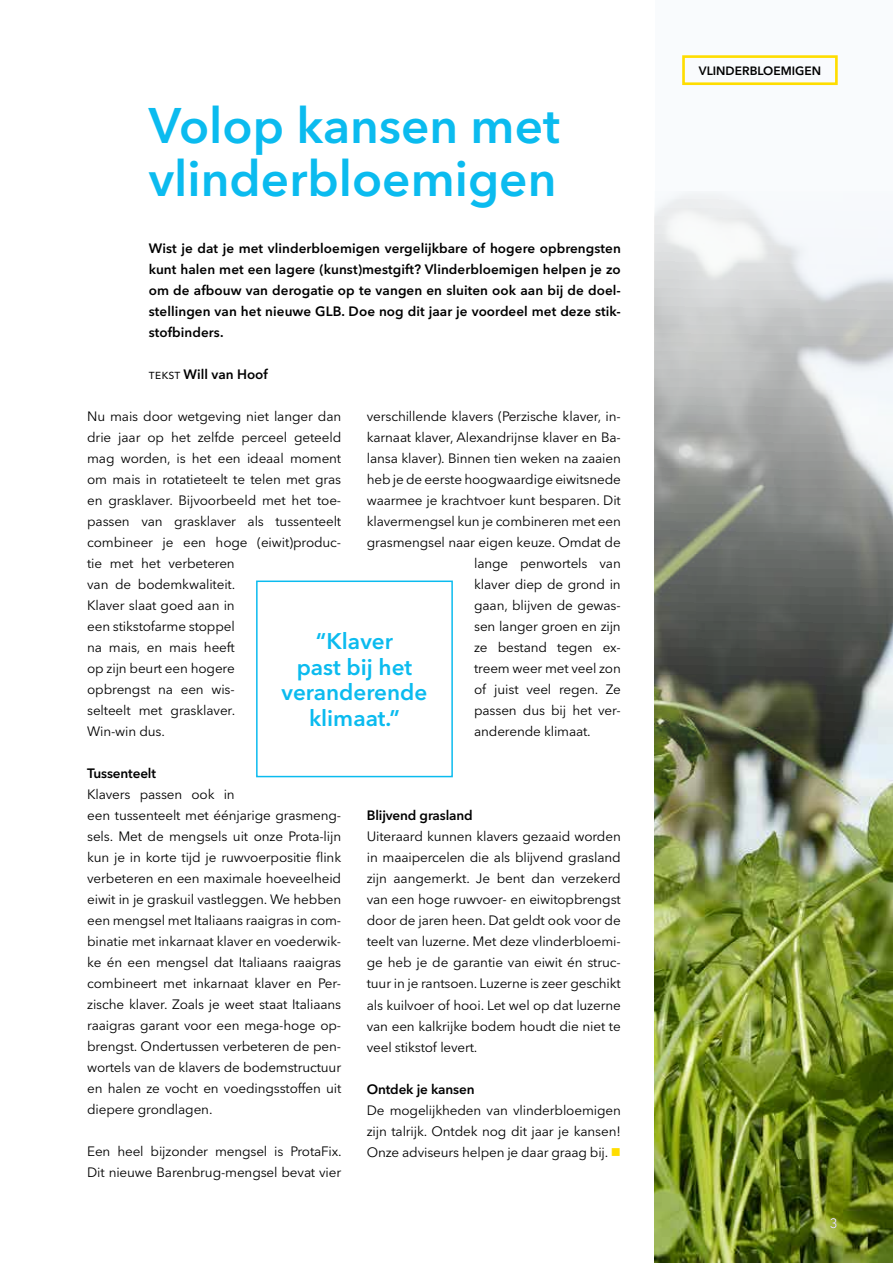
<style>
.page{position:relative;width:893px;height:1263px;background:#fff}
.page>*{position:absolute;margin:0;border:0;box-sizing:border-box;transform-origin:0 0}
.t1{font:600 49.5px/52.5px "Avenir Next W1 G";color:#0bbbef}
.t2{font:600 22.5px/25.5px "Avenir Next W1 G";color:#0bbbef;text-align:center}
.t3{font:13.5px/21px "Avenir Next W1 G";letter-spacing:-.01em;color:#000}
.t4{font:600 13.5px/21px "Avenir Next W1 G";color:#000;text-align:justify}
.t5{font:13.5px "Avenir Next W1 G";color:#fff}
.t6{font:600 12px "Avenir Next W1 G";color:#000}
.s1{font-weight:400}
.s2{color:#fd0}
</style>
<div class="page">
<div style="left:655px;top:0;width:238px;height:1263px;background:#f9fbfd"></div>
<img style="left:655px;top:199px;width:238px;height:1064px">
<div style="left:682px;top:55px;width:156px;height:30px;border:3px solid #fd0"></div>
<div style="left:256px;top:580px;width:197px;height:197px;border:2px solid #0bbbef"></div>
<h1 class="t1" style="left:149px;top:96px;width:413px">Volop kansen met vlinderbloemigen</h1>
<p class="t4" style="left:149px;top:237px;width:473px">Wist je dat je met vlinderbloemigen vergelijkbare of hogere opbrengsten kunt halen met een lagere (kunst)mestgift? Vlinderbloemigen helpen je zo om de afbouw van derogatie op te vangen en sluiten ook aan bij de doel&shy;stellingen van het nieuwe GLB. Doe nog dit jaar je voordeel met deze stik&shy;stofbinders.</p>
<p class="t4" style="left:149px;top:363px;width:121px"><span class="s1">tekst</span> Will van Hoof</p>
<p class="t3" style="left:87px;top:405px;width:256px">Nu mais door wetgeving niet langer dan drie jaar op het zelfde perceel geteeld mag worden, is het een ideaal moment om mais in rotatieteelt te telen met gras en grasklaver. Bijvoorbeeld met het toe&shy;passen van grasklaver als tussenteelt combineer je een hoge (eiwit)produc&shy;tie met het verbeteren<br>van de bodemkwaliteit.<br>Klaver slaat goed aan in<br>een stikstofarme stoppel<br>na mais, en mais heeft<br>op zijn beurt een hogere<br>opbrengst na een wis-<br>selteelt met grasklaver.<br>Win-win dus.</p>
<p class="t4" style="left:87px;top:762px;width:70px">Tussenteelt</p>
<p class="t3" style="left:87px;top:783px;width:256px">Klavers passen ook in<br>een tussenteelt met éénjarige grasmeng&shy;sels. Met de mengsels uit onze Prota-lijn kun je in korte tijd je ruwvoerpositie flink verbeteren en een maximale hoeveelheid eiwit in je graskuil vastleggen. We hebben een mengsel met Italiaans raaigras in com&shy;binatie met inkarnaat klaver en voederwik&shy;ke én een mengsel dat Italiaans raaigras combineert met inkarnaat klaver en Per&shy;zische klaver. Zoals je weet staat Italiaans raaigras garant voor een mega-hoge op&shy;brengst. Ondertussen verbeteren de pen&shy;wortels van de klavers de bodemstructuur en halen ze vocht en voedingsstoffen uit diepere grondlagen.</p>
<p class="t3" style="left:87px;top:1140px;width:256px">Een heel bijzonder mengsel is ProtaFix.<br>Dit nieuwe Barenbrug-mengsel bevat vier</p>
<p class="t3" style="left:367px;top:405px;width:256px">verschillende klavers (Perzische klaver, in-</p>
<p class="t3" style="left:367px;top:426px;width:256px">karnaat klaver, Alexandrijnse klaver en Ba-</p>
<p class="t3" style="left:367px;top:447px;width:256px">lansa klaver). Binnen tien weken na zaaien</p>
<p class="t3" style="left:367px;top:468px;width:256px">heb je de eerste hoogwaardige eiwitsnede</p>
<p class="t3" style="left:367px;top:489px;width:256px">waarmee je krachtvoer kunt besparen. Dit</p>
<p class="t3" style="left:367px;top:510px;width:256px">klavermengsel kun je combineren met een</p>
<p class="t3" style="left:367px;top:531px;width:256px">grasmengsel naar eigen keuze. Omdat de</p>
<p class="t3" style="left:474px;top:552px;width:148px">lange penwortels van</p>
<p class="t3" style="left:474px;top:573px;width:148px">klaver diep de grond in</p>
<p class="t3" style="left:474px;top:594px;width:148px">gaan, blijven de gewas-</p>
<p class="t3" style="left:474px;top:615px;width:148px">sen langer groen en zijn</p>
<p class="t3" style="left:474px;top:636px;width:148px">ze bestand tegen ex-</p>
<p class="t3" style="left:474px;top:657px;width:148px">treem weer met veel zon</p>
<p class="t3" style="left:474px;top:678px;width:148px">of juist veel regen. Ze</p>
<p class="t3" style="left:474px;top:699px;width:148px">passen dus bij het ver-</p>
<p class="t3" style="left:474px;top:720px;width:118px">anderende klimaat.</p>
<h2 class="t2" style="left:281px;top:627px;width:147px">“Klaver<br>past bij het veranderende klimaat.”</h2>
<p class="t4" style="left:367px;top:804px;width:108px">Blijvend grasland</p>
<p class="t3" style="left:367px;top:825px;width:256px;text-align:justify">Uiteraard kunnen klavers gezaaid worden in maaipercelen die als blijvend grasland zijn aangemerkt. Je bent dan verzekerd van een hoge ruwvoer- en eiwitopbrengst door de jaren heen. Dat geldt ook voor de teelt van luzerne. Met deze vlinderbloemi&shy;ge heb je de garantie van eiwit én struc&shy;tuur in je rantsoen. Luzerne is zeer geschikt als kuilvoer of hooi. Let wel op dat luzerne van een kalkrijke bodem houdt die niet te veel stikstof levert.</p>
<p class="t4" style="left:367px;top:1077px;width:109px">Ontdek je kansen</p>
<p class="t3" style="left:367px;top:1098px;width:256px;text-align:justify">De mogelijkheden van vlinderbloemigen zijn talrijk. Ontdek nog dit jaar je kansen!<br>Onze adviseurs helpen je daar graag bij. <span class="s2">■</span></p>
<p class="t6" style="left:699px;top:61px;width:124px">VLINDERBLOEMIGEN</p>
<p class="t5" style="left:830px;top:1213px;width:9px">3</p>
</div>
